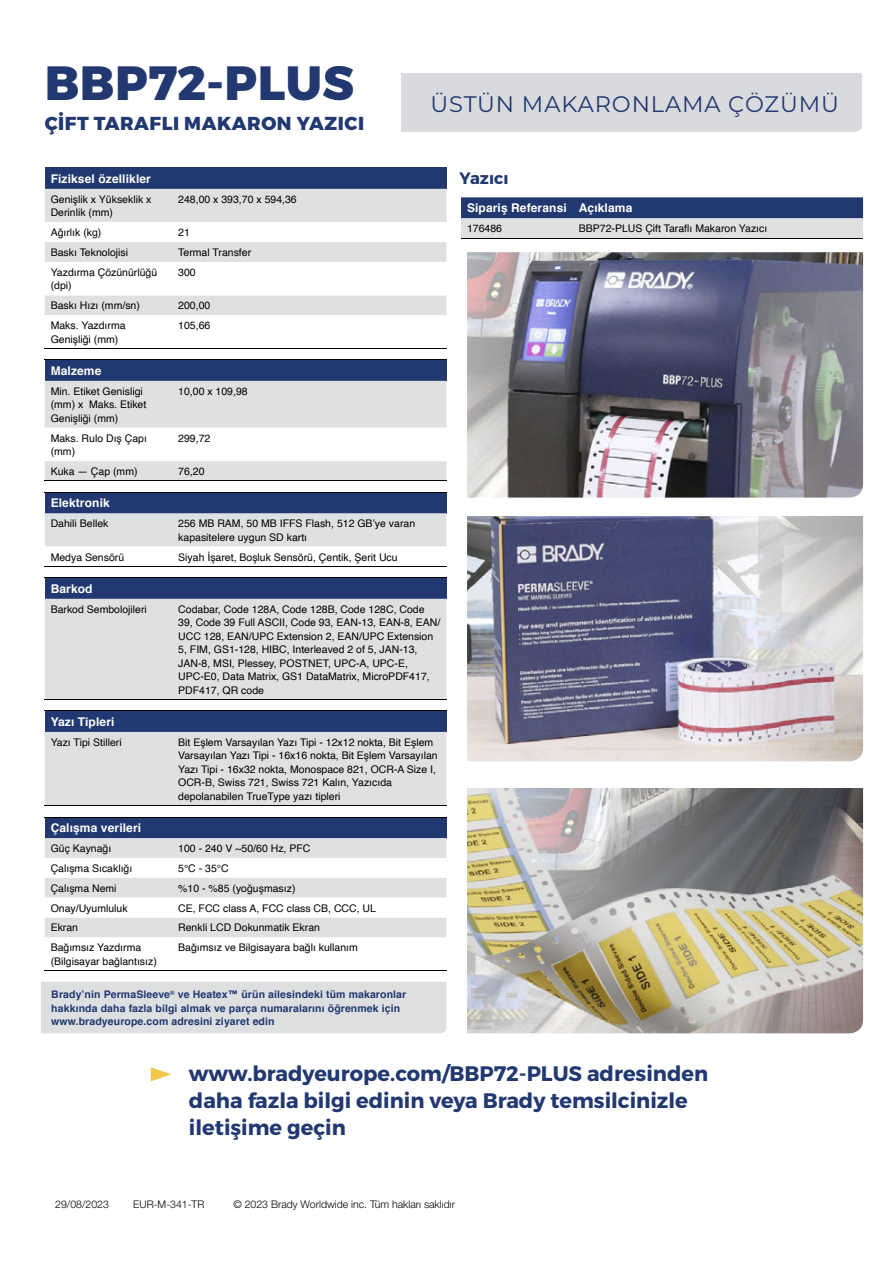
<style>
.page{position:relative;width:893px;height:1263px;background:#fff}
.page>*{position:absolute;margin:0;border:0;box-sizing:border-box;transform-origin:0 0}
.t1{font:800 48px "Montserrat";letter-spacing:.01em;color:#213870}
.t2{font:22.5px "Montserrat";letter-spacing:.04em;color:#213870}
.t3{font:700 21px/27px "Montserrat";color:#213870}
.t4{font:800 18.75px "Montserrat";letter-spacing:.03em;color:#213870}
.t5{font:700 16.5px "Montserrat";color:#213870}
.t6{font:700 12px "Helvetica";letter-spacing:.01em;color:#fff}
.t7{font:10.5px/13.5px "Helvetica";color:#000}
.t8{font:700 10.5px/13.5px "Helvetica";letter-spacing:.01em;color:#213870}
.t9{font:300 10.5px "Helvetica Neue LT Pro";color:#000}
</style>
<div class="page">
<div style="left:401px;top:73px;width:461px;height:59px;background:#d9dadd"></div>
<svg style="left:461px;top:197px;width:402px;height:41px;background:#7f8ba8"></svg>
<hr style="left:461px;top:238px;width:112px;height:1px;background:#000">
<hr style="left:573px;top:238px;width:290px;height:1px;background:#000">
<div style="left:45px;top:168px;width:401px;height:21px;background:#213870"></div>
<div style="left:45px;top:189px;width:401px;height:33px;background:#dfe0e2"></div>
<svg style="left:45px;top:242px;width:401px;height:73px;fill:#dfe0e2"></svg>
<hr style="left:45px;top:348px;width:127px;height:1px;background:#000">
<hr style="left:172px;top:348px;width:274px;height:1px;background:#000">
<img style="left:467px;top:252px;width:396px;height:246px">
<img style="left:467px;top:516px;width:396px;height:245px">
<img style="left:467px;top:788px;width:396px;height:245px">
<div style="left:41px;top:982px;width:405px;height:51px;background:#dddfe1"></div>
<svg style="left:151px;top:1067px;width:21px;height:14px"></svg>
<div style="left:45px;top:360px;width:401px;height:21px;background:#213870"></div>
<svg style="left:45px;top:381px;width:401px;height:100px"></svg>
<hr style="left:45px;top:359px;width:127px;height:1px;background:#000">
<hr style="left:172px;top:359px;width:274px;height:1px;background:#000">
<hr style="left:45px;top:481px;width:127px;height:1px;background:#000">
<hr style="left:172px;top:481px;width:274px;height:1px;background:#000">
<div style="left:45px;top:492px;width:401px;height:21px;background:#213870"></div>
<div style="left:45px;top:513px;width:401px;height:34px;background:#dfe0e2"></div>
<hr style="left:45px;top:492px;width:127px;height:1px;background:#000">
<hr style="left:172px;top:492px;width:274px;height:1px;background:#000">
<hr style="left:45px;top:566px;width:127px;height:1px;background:#000">
<hr style="left:172px;top:566px;width:274px;height:1px;background:#000">
<div style="left:45px;top:578px;width:401px;height:21px;background:#213870"></div>
<div style="left:45px;top:599px;width:401px;height:100px;background:#dfe0e2"></div>
<hr style="left:45px;top:577px;width:127px;height:1px;background:#000">
<hr style="left:172px;top:577px;width:274px;height:1px;background:#000">
<hr style="left:45px;top:699px;width:127px;height:1px;background:#000">
<hr style="left:172px;top:699px;width:274px;height:1px;background:#000">
<div style="left:45px;top:711px;width:401px;height:21px;background:#213870"></div>
<div style="left:45px;top:732px;width:401px;height:73px;background:#dfe0e2"></div>
<hr style="left:45px;top:710px;width:127px;height:1px;background:#000">
<hr style="left:172px;top:710px;width:274px;height:1px;background:#000">
<hr style="left:45px;top:805px;width:127px;height:1px;background:#000">
<hr style="left:172px;top:805px;width:274px;height:1px;background:#000">
<div style="left:45px;top:817px;width:401px;height:21px;background:#213870"></div>
<div style="left:45px;top:838px;width:401px;height:20px;background:#dfe0e2"></div>
<svg style="left:45px;top:878px;width:401px;height:59px;fill:#dfe0e2"></svg>
<hr style="left:45px;top:970px;width:127px;height:1px;background:#000">
<hr style="left:172px;top:970px;width:274px;height:1px;background:#000">
<hr style="left:45px;top:817px;width:127px;height:1px;background:#000">
<hr style="left:172px;top:817px;width:274px;height:1px;background:#000">
<h1 class="t1" style="left:45px;top:54px;width:311px">BBP72-PLUS</h1>
<h3 class="t4" style="left:45px;top:112px;width:321px">ÇİFT TARAFLI MAKARON YAZICI</h3>
<p class="t6" style="left:51px;top:169px;width:102px">Fiziksel özellikler</p>
<p class="t7" style="left:51px;top:193px;width:102px">Genişlik x Yükseklik x<br>Derinlik (mm)</p>
<p class="t7" style="left:178px;top:193px;width:120px">248,00 x 393,70 x 594,36</p>
<p class="t7" style="left:51px;top:226px;width:52px">Ağırlık (kg)</p>
<p class="t7" style="left:178px;top:226px;width:13px">21</p>
<p class="t7" style="left:51px;top:246px;width:79px">Baskı Teknolojisi</p>
<p class="t7" style="left:178px;top:246px;width:74px">Termal Transfer</p>
<p class="t7" style="left:51px;top:266px;width:108px">Yazdırma Çözünürlüğü (dpi)</p>
<p class="t7" style="left:178px;top:266px;width:19px">300</p>
<p class="t7" style="left:51px;top:299px;width:91px">Baskı Hızı (mm/sn)</p>
<p class="t7" style="left:178px;top:299px;width:34px">200,00</p>
<p class="t7" style="left:51px;top:319px;width:76px">Maks. Yazdırma<br>Genişliği (mm)</p>
<p class="t7" style="left:178px;top:319px;width:34px">105,66</p>
<h2 class="t2" style="left:430px;top:89px;width:410px">ÜSTÜN MAKARONLAMA ÇÖZÜMÜ</h2>
<h3 class="t5" style="left:460px;top:168px;width:51px">Yazıcı</h3>
<p class="t6" style="left:467px;top:198px;width:167px">Sipariş Referansi Açıklama</p>
<p class="t7" style="left:467px;top:222px;width:37px">176486</p>
<p class="t7" style="left:579px;top:222px;width:190px">BBP72-PLUS Çift Taraflı Makaron Yazıcı</p>
<p class="t6" style="left:51px;top:361px;width:52px">Malzeme</p>
<p class="t7" style="left:51px;top:385px;width:97px">Min. Etiket Genisligi (mm) x Maks. Etiket<br>Genişliği (mm)</p>
<p class="t7" style="left:178px;top:385px;width:71px">10,00 x 109,98</p>
<p class="t7" style="left:51px;top:431px;width:98px">Maks. Rulo Dış Çapı (mm)</p>
<p class="t7" style="left:178px;top:431px;width:34px">299,72</p>
<p class="t7" style="left:51px;top:465px;width:88px">Kuka — Çap (mm)</p>
<p class="t7" style="left:178px;top:465px;width:28px">76,20</p>
<p class="t6" style="left:51px;top:493px;width:61px">Elektronik</p>
<p class="t7" style="left:51px;top:517px;width:59px">Dahili Bellek</p>
<p class="t7" style="left:178px;top:517px;width:238px">256 MB RAM, 50 MB IFFS Flash, 512 GB’ye varan kapasitelere uygun SD kartı</p>
<p class="t7" style="left:51px;top:550px;width:75px">Medya Sensörü</p>
<p class="t7" style="left:178px;top:550px;width:221px">Siyah İşaret, Boşluk Sensörü, Çentik, Şerit Ucu</p>
<p class="t6" style="left:51px;top:579px;width:43px">Barkod</p>
<p class="t7" style="left:51px;top:602px;width:98px">Barkod Sembolojileri</p>
<p class="t7" style="left:178px;top:602px;width:264px">Codabar, Code 128A, Code 128B, Code 128C, Code 39, Code 39 Full ASCII, Code 93, EAN-13, EAN-8, EAN/ UCC 128, EAN/UPC Extension 2, EAN/UPC Extension 5, FIM, GS1-128, HIBC, Interleaved 2 of 5, JAN-13, JAN-8, MSI, Plessey, POSTNET, UPC-A, UPC-E, UPC-E0, Data Matrix, GS1 DataMatrix, MicroPDF417, PDF417, QR code</p>
<p class="t6" style="left:51px;top:712px;width:65px">Yazı Tipleri</p>
<p class="t7" style="left:51px;top:736px;width:72px">Yazı Tipi Stilleri</p>
<p class="t7" style="left:178px;top:736px;width:261px">Bit Eşlem Varsayılan Yazı Tipi - 12x12 nokta, Bit Eşlem Varsayılan Yazı Tipi - 16x16 nokta, Bit Eşlem Varsayılan Yazı Tipi - 16x32 nokta, Monospace 821, OCR-A Size I, OCR-B, Swiss 721, Swiss 721 Kalın, Yazıcıda depolanabilen TrueType yazı tipleri</p>
<p class="t6" style="left:51px;top:818px;width:92px">Çalışma verileri</p>
<p class="t7" style="left:51px;top:842px;width:62px">Güç Kaynağı</p>
<p class="t7" style="left:178px;top:842px;width:134px">100 - 240 V ~50/60 Hz, PFC</p>
<p class="t7" style="left:51px;top:862px;width:83px">Çalışma Sıcaklığı</p>
<p class="t7" style="left:178px;top:862px;width:52px">5°C - 35°C</p>
<p class="t7" style="left:51px;top:881px;width:67px">Çalışma Nemi</p>
<p class="t7" style="left:178px;top:881px;width:119px">%10 - %85 (yoğuşmasız)</p>
<p class="t7" style="left:51px;top:901px;width:79px">Onay/Uyumluluk</p>
<p class="t7" style="left:178px;top:901px;width:199px">CE, FCC class A, FCC class CB, CCC, UL</p>
<p class="t7" style="left:51px;top:921px;width:29px">Ekran</p>
<p class="t7" style="left:178px;top:921px;width:143px">Renkli LCD Dokunmatik Ekran</p>
<p class="t7" style="left:51px;top:941px;width:108px">Bağımsız Yazdırma (Bilgisayar bağlantısız)</p>
<p class="t7" style="left:178px;top:941px;width:181px">Bağımsız ve Bilgisayara bağlı kullanım</p>
<p class="t8" style="left:51px;top:988px;width:356px">Brady’nin PermaSleeve<sup>®</sup> ve Heatex™ ürün ailesindeki tüm makaronlar hakkında daha fazla bilgi almak ve parça numaralarını öğrenmek için www.bradyeurope.com adresini ziyaret edin</p>
<h3 class="t3" style="left:189px;top:1060px;width:521px">www.bradyeurope.com/BBP72-PLUS adresinden daha fazla bilgi edinin veya Brady temsilcinizle iletişime geçin</h3>
<p class="t9" style="left:55px;top:1198px;width:55px">29/08/2023</p>
<p class="t9" style="left:133px;top:1198px;width:73px">EUR-M-341-TR</p>
<p class="t9" style="left:233px;top:1198px;width:223px">© 2023 Brady Worldwide inc. Tüm hakları saklıdır</p>
</div>
